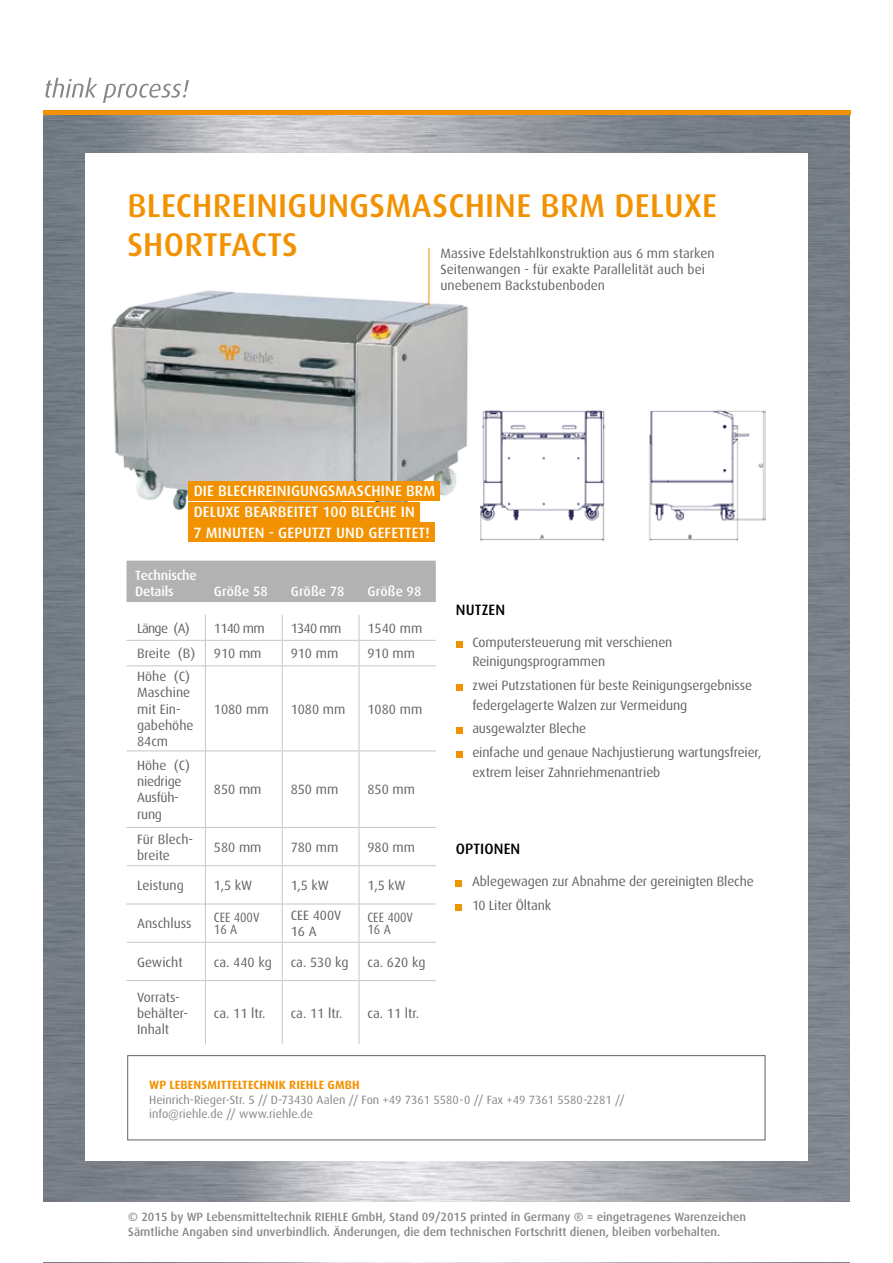
<style>
.page{position:relative;width:893px;height:1263px;background:#fff}
.page>*{position:absolute;margin:0;border:0;box-sizing:border-box;transform-origin:0 0}
.t1{font:500 33px/39.6px "Dax Pro";letter-spacing:.01em;color:#f39200}
.t2{font:500 15px/20.9px "Dax Pro";letter-spacing:.01em;color:#fff}
.t3{font:500 15px "Dax Pro";letter-spacing:.01em;color:#000}
.t4{font:13.5px/16.2px "Dax Pro";letter-spacing:-.005em;color:#646363}
.t5{font:500 13.5px/16.2px "Dax Pro";letter-spacing:-.01em;color:#fff}
.t6{font:13.5px/12px "Dax Pro";letter-spacing:-.005em;color:#646363;scale:.9 1}
.t7{font:500 12px/14.4px "Dax Pro";color:#878787}
.t8{font:12px/14.4px "Dax Pro";color:#878787}
.t9{font:700 12px "Dax Pro";letter-spacing:.01em;color:#f39200}
</style>
<div class="page">
<img style="left:43px;top:114px;width:807px;height:1149px">
<div style="left:0;top:1203px;width:893px;height:59px;background:#fff"></div>
<div style="left:85px;top:153px;width:723px;height:1008px;background:#fff"></div>
<hr style="left:43px;top:110px;width:808px;height:4px;background:#f39200">
<div style="left:127px;top:1055px;width:638px;height:85px;border:1px solid #646363"></div>
<svg style="left:45px;top:78px;width:144px;height:25px"></svg>
<img style="left:47px;top:278px;width:421px;height:292px">
<div style="left:456px;top:641px;width:6px;height:7px;background:#f39200"></div>
<div style="left:456px;top:684px;width:6px;height:7px;background:#f39200"></div>
<svg style="left:456px;top:728px;width:6px;height:6px"></svg>
<div style="left:456px;top:751px;width:6px;height:7px;background:#f39200"></div>
<div style="left:456px;top:880px;width:6px;height:7px;background:#f39200"></div>
<svg style="left:456px;top:904px;width:6px;height:6px"></svg>
<hr style="left:429px;top:248px;width:1px;height:58px;background:#f39200">
<div style="left:126px;top:561px;width:310px;height:41px;background:#b3b2b2"></div>
<hr style="left:126px;top:640px;width:79px;height:1px;background:#c6c6c6">
<hr style="left:206px;top:640px;width:76px;height:1px;background:#c6c6c6">
<hr style="left:283px;top:640px;width:76px;height:1px;background:#c6c6c6">
<hr style="left:359px;top:640px;width:77px;height:1px;background:#c6c6c6">
<hr style="left:126px;top:665px;width:79px;height:1px;background:#c6c6c6">
<hr style="left:206px;top:665px;width:76px;height:1px;background:#c6c6c6">
<hr style="left:283px;top:665px;width:76px;height:1px;background:#c6c6c6">
<hr style="left:359px;top:665px;width:77px;height:1px;background:#c6c6c6">
<hr style="left:126px;top:750px;width:79px;height:1px;background:#c6c6c6">
<hr style="left:206px;top:750px;width:76px;height:1px;background:#c6c6c6">
<hr style="left:283px;top:750px;width:76px;height:1px;background:#c6c6c6">
<hr style="left:359px;top:750px;width:77px;height:1px;background:#c6c6c6">
<hr style="left:126px;top:827px;width:79px;height:1px;background:#c6c6c6">
<hr style="left:206px;top:827px;width:76px;height:1px;background:#c6c6c6">
<hr style="left:283px;top:827px;width:76px;height:1px;background:#c6c6c6">
<hr style="left:359px;top:827px;width:77px;height:1px;background:#c6c6c6">
<hr style="left:126px;top:865px;width:79px;height:1px;background:#c6c6c6">
<hr style="left:206px;top:865px;width:76px;height:1px;background:#c6c6c6">
<hr style="left:283px;top:865px;width:76px;height:1px;background:#c6c6c6">
<hr style="left:359px;top:865px;width:77px;height:1px;background:#c6c6c6">
<hr style="left:126px;top:904px;width:79px;height:1px;background:#c6c6c6">
<hr style="left:206px;top:904px;width:76px;height:1px;background:#c6c6c6">
<hr style="left:283px;top:904px;width:76px;height:1px;background:#c6c6c6">
<hr style="left:359px;top:904px;width:77px;height:1px;background:#c6c6c6">
<hr style="left:126px;top:942px;width:79px;height:1px;background:#c6c6c6">
<hr style="left:206px;top:942px;width:76px;height:1px;background:#c6c6c6">
<hr style="left:283px;top:942px;width:76px;height:1px;background:#c6c6c6">
<hr style="left:359px;top:942px;width:77px;height:1px;background:#c6c6c6">
<hr style="left:206px;top:980px;width:76px;height:1px;background:#c6c6c6">
<hr style="left:283px;top:980px;width:76px;height:1px;background:#c6c6c6">
<hr style="left:359px;top:980px;width:77px;height:1px;background:#c6c6c6">
<hr style="left:126px;top:980px;width:79px;height:1px;background:#c6c6c6">
<hr style="left:205px;top:666px;width:1px;height:85px;background:#c6c6c6">
<hr style="left:282px;top:666px;width:1px;height:85px;background:#c6c6c6">
<hr style="left:359px;top:666px;width:1px;height:85px;background:#c6c6c6">
<hr style="left:205px;top:751px;width:1px;height:76px;background:#c6c6c6">
<hr style="left:282px;top:751px;width:1px;height:76px;background:#c6c6c6">
<hr style="left:359px;top:751px;width:1px;height:76px;background:#c6c6c6">
<hr style="left:205px;top:827px;width:1px;height:39px;background:#c6c6c6">
<hr style="left:282px;top:827px;width:1px;height:39px;background:#c6c6c6">
<hr style="left:359px;top:827px;width:1px;height:39px;background:#c6c6c6">
<hr style="left:205px;top:866px;width:1px;height:38px;background:#c6c6c6">
<hr style="left:282px;top:866px;width:1px;height:38px;background:#c6c6c6">
<hr style="left:359px;top:866px;width:1px;height:38px;background:#c6c6c6">
<hr style="left:205px;top:904px;width:1px;height:38px;background:#c6c6c6">
<hr style="left:282px;top:904px;width:1px;height:38px;background:#c6c6c6">
<hr style="left:359px;top:904px;width:1px;height:38px;background:#c6c6c6">
<hr style="left:205px;top:942px;width:1px;height:38px;background:#c6c6c6">
<hr style="left:282px;top:942px;width:1px;height:38px;background:#c6c6c6">
<hr style="left:359px;top:942px;width:1px;height:38px;background:#c6c6c6">
<hr style="left:205px;top:980px;width:1px;height:64px;background:#c6c6c6">
<hr style="left:282px;top:980px;width:1px;height:64px;background:#c6c6c6">
<hr style="left:359px;top:980px;width:1px;height:64px;background:#c6c6c6">
<svg style="left:205px;top:615px;width:1px;height:51px"></svg>
<svg style="left:282px;top:615px;width:1px;height:51px"></svg>
<svg style="left:359px;top:615px;width:1px;height:51px"></svg>
<img style="left:480px;top:410px;width:286px;height:132px">
<div style="left:188px;top:481px;width:252px;height:19px;background:#f39200"></div>
<div style="left:188px;top:523px;width:247px;height:19px;background:#f39200"></div>
<div style="left:188px;top:502px;width:232px;height:19px;background:#f39200"></div>
<h1 class="t1" style="left:127px;top:184px;width:591px">BLECHREINIGUNGSMASCHINE BRM DELUXE<br>SHORTFACTS</h1>
<p class="t4" style="left:440px;top:245px;width:276px">Massive Edelstahlkonstruktion aus 6 mm starken<br>Seitenwangen - für exakte Parallelität auch bei unebenem Backstubenboden</p>
<p class="t2" style="left:194px;top:480px;width:243px">DIE BLECHREINIGUNGSMASCHINE BRM<br>DELUXE BEARBEITET 100 BLECHE IN<br>7 MINUTEN - GEPUTZT UND GEFETTET!</p>
<p class="t5" style="left:135px;top:566px;width:63px">Technische<br>Details</p>
<p class="t5" style="left:214px;top:582px;width:55px">Größe 58</p>
<p class="t5" style="left:291px;top:582px;width:55px">Größe 78</p>
<p class="t5" style="left:367px;top:582px;width:55px">Größe 98</p>
<p class="t4" style="left:137px;top:619px;width:54px">Länge (A)</p>
<p class="t4" style="left:214px;top:619px;width:52px">1140 mm</p>
<p class="t4" style="left:291px;top:619px;width:52px">1340 mm</p>
<p class="t4" style="left:367px;top:619px;width:56px">1540 mm</p>
<p class="t4" style="left:137px;top:645px;width:60px">Breite (B)</p>
<p class="t4" style="left:214px;top:645px;width:49px">910 mm</p>
<p class="t4" style="left:291px;top:645px;width:49px">910 mm</p>
<p class="t4" style="left:367px;top:645px;width:49px">910 mm</p>
<p class="t4" style="left:137px;top:668px;width:58px">Höhe (C)<br>Maschine mit Ein&shy;gabehöhe<br>84cm</p>
<p class="t4" style="left:214px;top:700px;width:56px">1080 mm</p>
<p class="t4" style="left:291px;top:700px;width:56px">1080 mm</p>
<p class="t4" style="left:367px;top:700px;width:56px">1080 mm</p>
<p class="t4" style="left:137px;top:757px;width:55px">Höhe (C) niedrige<br>Ausfüh&shy;rung</p>
<p class="t4" style="left:214px;top:781px;width:49px">850 mm</p>
<p class="t4" style="left:291px;top:781px;width:49px">850 mm</p>
<p class="t4" style="left:367px;top:781px;width:49px">850 mm</p>
<p class="t4" style="left:137px;top:830px;width:58px">Für Blech&shy;breite</p>
<p class="t4" style="left:214px;top:839px;width:49px">580 mm</p>
<p class="t4" style="left:291px;top:839px;width:49px">780 mm</p>
<p class="t4" style="left:367px;top:839px;width:49px">980 mm</p>
<p class="t4" style="left:137px;top:877px;width:48px">Leistung</p>
<p class="t4" style="left:214px;top:877px;width:40px">1,5 kW</p>
<p class="t4" style="left:291px;top:877px;width:40px">1,5 kW</p>
<p class="t4" style="left:367px;top:877px;width:40px">1,5 kW</p>
<p class="t4" style="left:137px;top:915px;width:56px">Anschluss</p>
<p class="t6" style="left:214px;top:911px;width:52px">CEE 400V<br>16 A</p>
<p class="t4" style="left:291px;top:907px;width:52px">CEE 400V<br>16 A</p>
<p class="t6" style="left:367px;top:911px;width:52px">CEE 400V<br>16 A</p>
<p class="t4" style="left:137px;top:953px;width:47px">Gewicht</p>
<p class="t4" style="left:214px;top:953px;width:59px">ca. 440 kg</p>
<p class="t4" style="left:291px;top:953px;width:59px">ca. 530 kg</p>
<p class="t4" style="left:367px;top:953px;width:59px">ca. 620 kg</p>
<p class="t4" style="left:137px;top:988px;width:53px">Vorrats&shy;behälter-<br>Inhalt</p>
<p class="t4" style="left:214px;top:1005px;width:53px">ca. 11 ltr.</p>
<p class="t4" style="left:291px;top:1005px;width:53px">ca. 11 ltr.</p>
<p class="t4" style="left:367px;top:1005px;width:53px">ca. 11 ltr.</p>
<p class="t3" style="left:456px;top:600px;width:51px">NUTZEN</p>
<p class="t4" style="left:472px;top:632px;width:202px;line-height:19.5px">Computersteuerung mit verschienen<br>Reinigungsprogrammen</p>
<p class="t4" style="left:472px;top:675px;width:281px;line-height:19.5px">zwei Putzstationen für beste Reinigungsergebnisse federgelagerte Walzen zur Vermeidung</p>
<p class="t4" style="left:472px;top:716px;width:291px;line-height:23.7px">ausgewalzter Bleche<br>einfache und genaue Nachjustierung wartungsfreier,</p>
<p class="t4" style="left:472px;top:763px;width:189px">extrem leiser Zahnriehmenantrieb</p>
<p class="t3" style="left:456px;top:839px;width:66px">OPTIONEN</p>
<p class="t4" style="left:472px;top:869px;width:283px;line-height:23.7px">Ablegewagen zur Abnahme der gereinigten Bleche<br>10 Liter Öltank</p>
<p class="t9" style="left:149px;top:1077px;width:212px">WP LEBENSMITTELTECHNIK RIEHLE GMBH</p>
<p class="t8" style="left:149px;top:1092px;width:477px">Heinrich-Rieger-Str. 5 // D-73430 Aalen // Fon +49 7361 5580-0 // Fax +49 7361 5580-2281 // info@riehle.de // www.riehle.de</p>
<p class="t7" style="left:128px;top:1209px;width:619px">© 2015 by WP Lebensmitteltechnik RIEHLE GmbH, Stand 09/2015 printed in Germany ® = eingetragenes Warenzeichen<br>Sämtliche Angaben sind unverbindlich. Änderungen, die dem technischen Fortschritt dienen, bleiben vorbehalten.</p>
</div>
